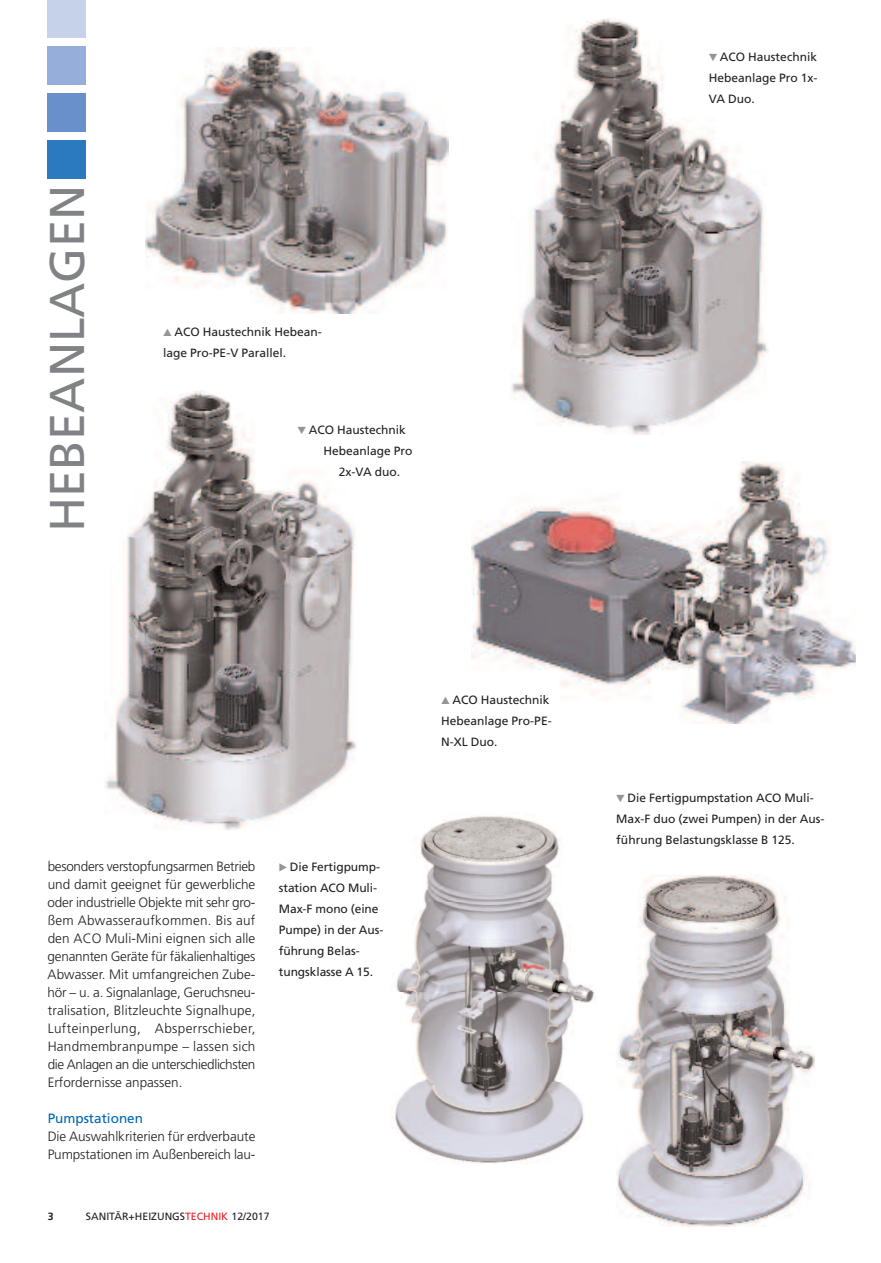
<style>
.page{position:relative;width:881px;height:1263px;background:#fff}
.page>*{position:absolute;margin:0;border:0;box-sizing:border-box;transform-origin:0 0}
.t1{font:48.75px "Frutiger LT Std";color:#808285}
.t2{font:300 13.5px/18px "Frutiger LT Std";letter-spacing:-.01em;color:#231f20;text-align:justify}
.t3{font:13.5px "Frutiger LT Std";color:#0166b3}
.t4{font:12px/21px "Frutiger LT Std";color:#231f20}
.t5{font:10.5px "Frutiger LT Std";color:#231f20}
.t6{font:700 10.5px "Frutiger LT Std";color:#231f20}
.s1{color:#939598}
.s2{color:#ee1d23}
</style>
<div class="page">
<div style="left:48px;top:0;width:38px;height:38px;background:#c6d2ea"></div>
<div style="left:48px;top:47px;width:38px;height:38px;background:#96afda"></div>
<div style="left:48px;top:94px;width:38px;height:38px;background:#6990ca"></div>
<div style="left:48px;top:140px;width:38px;height:39px;background:#2b79be"></div>
<img style="left:146px;top:48px;width:303px;height:266px">
<img style="left:511px;top:18px;width:257px;height:417px">
<img style="left:471px;top:461px;width:384px;height:263px">
<img style="left:105px;top:390px;width:251px;height:440px">
<img style="left:420px;top:815px;width:143px;height:87px">
<img style="left:396px;top:902px;width:200px;height:180px">
<img style="left:392px;top:1082px;width:193px;height:82px">
<img style="left:616px;top:875px;width:198px;height:352px">
<h1 class="t1" style="left:48px;top:532px;width:348px;rotate:-90deg">HEBEANLAGEN</h1>
<p class="t4" style="left:163px;top:323px;width:160px"><span class="s1">▲</span> ACO Haustechnik Hebean&shy;lage Pro-PE-V Parallel.</p>
<p class="t4" style="left:297px;top:421px;width:110px"><span class="s1">▼</span> ACO Haustechnik</p>
<p class="t4" style="left:323px;top:442px;width:91px">Hebeanlage Pro</p>
<p class="t4" style="left:339px;top:463px;width:63px">2x-VA duo.</p>
<p class="t4" style="left:708px;top:47px;width:110px;text-align:justify"><span class="s1">▼</span> ACO Haustechnik Hebeanlage Pro 1x-VA Duo.</p>
<p class="t2" style="left:48px;top:858px;width:209px">besonders verstopfungsarmen Betrieb und damit geeignet für gewerbliche oder industrielle Objekte mit sehr gro&shy;ßem Abwasseraufkommen. Bis auf den ACO Muli-Mini eignen sich alle genannten Geräte für fäkalienhaltiges Abwasser. Mit umfangreichen Zube&shy;hör – u. a. Signalanlage, Geruchsneu&shy;tralisation, Blitzleuchte Signalhupe, Lufteinperlung, Absperrschieber, Handmembranpumpe – lassen sich die Anlagen an die unterschiedlichsten Erfordernisse anpassen.</p>
<p class="t3" style="left:48px;top:1113px;width:97px">Pumpstationen</p>
<p class="t2" style="left:48px;top:1128px;width:209px">Die Auswahlkriterien für erdverbaute<br>Pumpstationen im Außenbereich lau-</p>
<p class="t4" style="left:279px;top:857px;width:106px"><span class="s1">▶</span> Die Fertigpump&shy;station ACO Muli-<br>Max-F mono (eine<br>Pumpe) in der Aus&shy;führung Belas&shy;tungsklasse A 15.</p>
<p class="t6" style="left:48px;top:1212px;width:7px">3</p>
<p class="t5" style="left:86px;top:1212px;width:185px">SANITÄR+HEIZUNGS<span class="s2">TECHNIK</span> 12/2017</p>
<p class="t4" style="left:441px;top:690px;width:112px"><span class="s1">▲</span> ACO Haustechnik<br>Hebeanlage Pro-PE-<br>N-XL Duo.</p>
<p class="t4" style="left:616px;top:789px;width:210px"><span class="s1">▼</span> Die Fertigpumpstation ACO Muli-<br>Max-F duo (zwei Pumpen) in der Aus&shy;führung Belastungsklasse B 125.</p>
</div>
